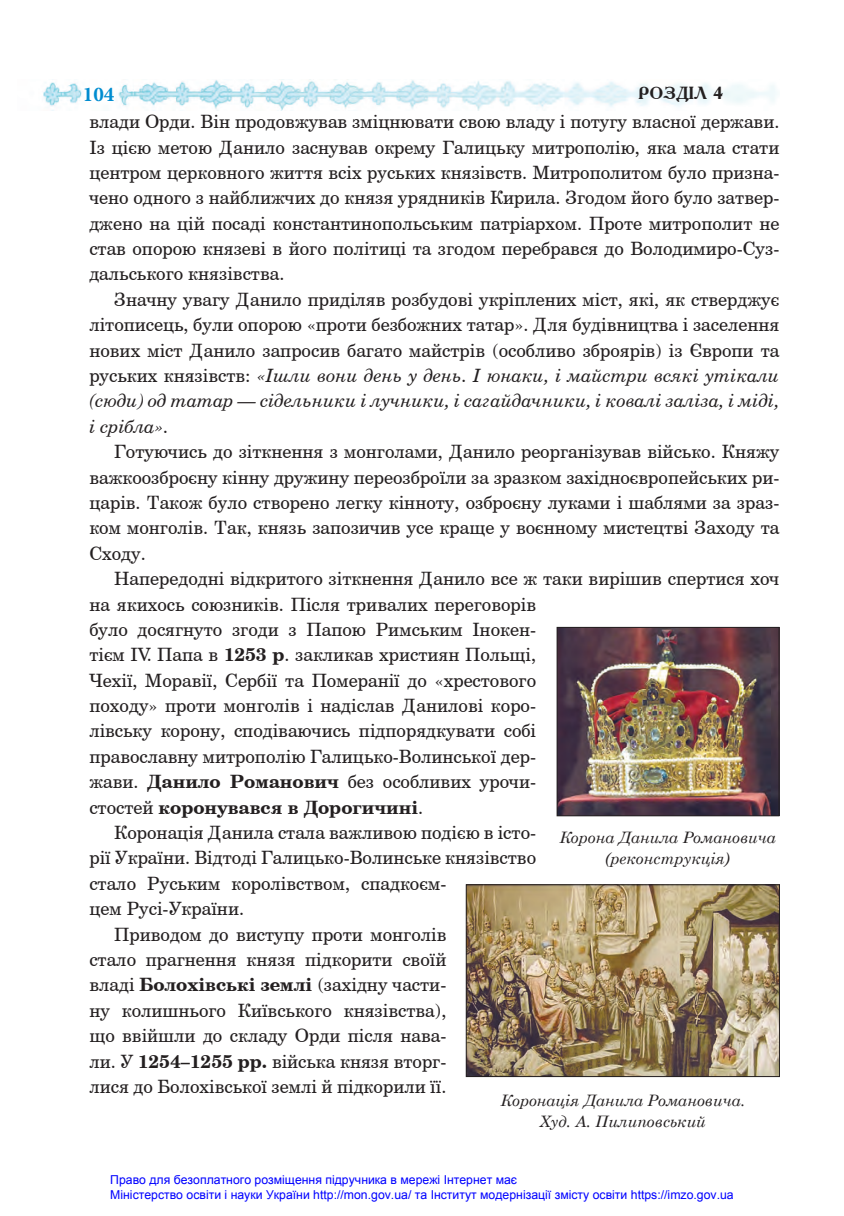
<style>
.page{position:relative;width:844px;height:1216px;background:#fff}
.page>*{position:absolute;margin:0;border:0;box-sizing:border-box;transform-origin:0 0}
.t1{font:700 21px "Minion Pro";color:#008cd0}
.t2{font:18.38px/25.4px "Century Schoolbook BT";color:#231f20;text-align:justify}
.t3{font:700 18.38px "Century Schoolbook BT";color:#231f20}
.t4{font:700 17.5px "Academy";color:#231f20}
.t5{font:italic 15.75px/21px "Century Schoolbook";color:#231f20;text-align:center}
.t6{font:12.25px/14.7px "Arial";color:#00f}
.s1{font-style:italic}
.s2{font-weight:700}
.s3{font-weight:400}
</style>
<div class="page">
<img style="left:43px;top:80px;width:734px;height:30px">
<img style="left:558px;top:629px;width:219px;height:185px">
<div style="left:556px;top:627px;width:223px;height:189px;border:1px solid #231f20"></div>
<img style="left:467px;top:886px;width:310px;height:188px">
<div style="left:465px;top:884px;width:314px;height:192px;border:1px solid #231f20"></div>
<p class="t1" style="left:83px;top:79px;width:33px">104</p>
<p class="t4" style="left:638px;top:81px;width:87px">РОЗДІЛ 4</p>
<p class="t2" style="left:89px;top:108px;width:691px">влади Орди. Він продовжував зміцнювати свою владу і потугу власної держави.<br>Із цією метою Данило заснував окрему Галицьку митрополію, яка мала стати центром церковного життя всіх руських князівств. Митрополитом було призна&shy;чено одного з найближчих до князя урядників Кирила. Згодом його було затвер&shy;джено на цій посаді константинопольським патріархом. Проте митрополит не став опорою князеві в його політиці та згодом перебрався до Володимиро-Суз&shy;дальського князівства.</p>
<p class="t2" style="left:89px;top:286px;width:691px;text-indent:25px">Значну увагу Данило приділяв розбудові укріплених міст, які, як стверджує літописець, були опорою «проти безбожних татар». Для будівництва і заселення нових міст Данило запросив багато майстрів (особливо зброярів) із Європи та руських князівств: <span class="s1">«Ішли вони день у день. І юнаки, і майстри всякі утікали (сюди) од татар — сідельники і лучники, і сагайдачники, і ковалі заліза, і міді, і срібла».</span></p>
<p class="t2" style="left:89px;top:438px;width:691px;text-indent:25px">Готуючись до зіткнення з монголами, Данило реорганізував військо. Княжу важкоозброєну кінну дружину переозброїли за зразком західноєвропейських ри&shy;царів. Також було створено легку кінноту, озброєну луками і шаблями за зраз&shy;ком монголів. Так, князь запозичив усе краще у воєнному мистецтві Заходу та Сходу.</p>
<p class="t2" style="left:114px;top:565px;width:666px">Напередодні відкритого зіткнення Данило все ж таки вирішив спертися хоч</p>
<p class="t2" style="left:89px;top:590px;width:448px">на якихось союзників. Після тривалих переговорів</p>
<p class="t2" style="left:89px;top:616px;width:448px">було досягнуто згоди з Папою Римським Інокен-</p>
<p class="t2" style="left:89px;top:641px;width:448px">тієм ІV. Папа в <span class="s2">1253 р</span>. закликав християн Польщі,</p>
<p class="t2" style="left:89px;top:667px;width:448px">Чехії, Моравії, Сербії та Померанії до «хрестового</p>
<p class="t2" style="left:89px;top:692px;width:448px">походу» проти монголів і надіслав Данилові коро-</p>
<p class="t2" style="left:89px;top:717px;width:448px">лівську корону, сподіваючись підпорядкувати собі</p>
<p class="t2" style="left:89px;top:743px;width:448px">православну митрополію Галицько-Волинської дер-</p>
<p class="t2" style="left:89px;top:768px;width:448px">жави. <span class="s2">Данило Романович</span> без особливих урочи-</p>
<p class="t3" style="left:89px;top:794px;width:335px"><span class="s3">стостей</span> коронувався в Дорогичині<span class="s3">.</span></p>
<p class="t2" style="left:114px;top:819px;width:423px">Коронація Данила стала важливою подією в істо-</p>
<p class="t2" style="left:89px;top:844px;width:448px">рії України. Відтоді Галицько-Волинське князівство</p>
<p class="t2" style="left:89px;top:870px;width:358px">стало Руським королівством, спадкоєм-</p>
<p class="t2" style="left:89px;top:895px;width:156px">цем Русі-України.</p>
<p class="t2" style="left:114px;top:920px;width:333px">Приводом до виступу проти монголів</p>
<p class="t2" style="left:89px;top:946px;width:358px">стало прагнення князя підкорити своїй</p>
<p class="t2" style="left:89px;top:971px;width:358px">владі <span class="s2">Болохівські землі</span> (західну части-</p>
<p class="t2" style="left:89px;top:996px;width:358px">ну колишнього Київського князівства),</p>
<p class="t2" style="left:89px;top:1022px;width:358px">що ввійшли до складу Орди після нава-</p>
<p class="t2" style="left:89px;top:1047px;width:358px">ли. У <span class="s2">1254–1255 рр.</span> війська князя вторг-</p>
<p class="t2" style="left:89px;top:1073px;width:358px">лися до Болохівської землі й підкорили її.</p>
<p class="t5" style="left:559px;top:825px;width:218px">Корона Данила Романовича (реконструкція)</p>
<p class="t5" style="left:500px;top:1088px;width:246px">Коронація Данила Романовича.<br>Худ. А. Пилиповський</p>
<p class="t6" style="left:110px;top:1172px;width:624px">Право для безоплатного розміщення підручника в мережі Інтернет має<br>Міністерство освіти і науки України http://mon.gov.ua/ та Інститут модернізації змісту освіти https://imzo.gov.ua</p>
</div>
